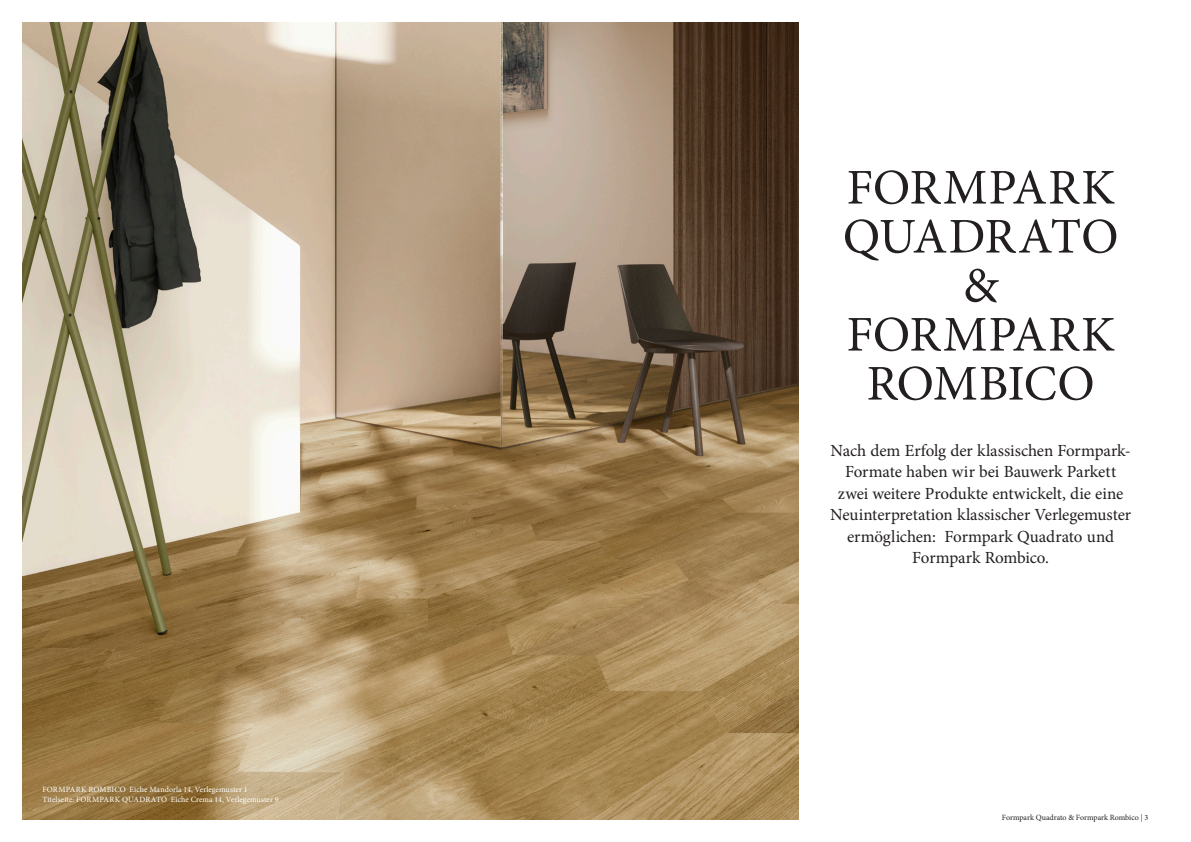
<style>
.page{position:relative;width:1191px;height:842px;background:#fff}
.page>*{position:absolute;margin:0;border:0;box-sizing:border-box;transform-origin:0 0}
.t1{font:50px/49px "Minion Pro";letter-spacing:-.005em;color:#231f20;text-align:center}
.t2{font:17px/21.5px "Minion Pro";letter-spacing:-.01em;color:#231f20;text-align:center}
.t3{font:8px/10px "Minion Pro";letter-spacing:.01em;color:#fff}
.t4{font:8px "Minion Pro";letter-spacing:-.005em;color:#231f20}
</style>
<div class="page">
<img style="left:23px;top:23px;width:775px;height:797px">
<p class="t3" style="left:43px;top:784px;width:238px">FORMPARK ROMBICO Eiche Mandorla 14, Verlegemuster 1<br>Titelseite: FORMPARK QUADRATO Eiche Crema 14, Verlegemuster 9</p>
<h1 class="t1" style="left:842px;top:163px;width:277px">FORMPARK<br>QUADRATO &amp;<br>FORMPARK<br>ROMBICO</h1>
<p class="t2" style="left:830px;top:439px;width:303px">Nach dem Erfolg der klassischen Formpark-Formate haben wir bei Bauwerk Parkett zwei weitere Produkte entwickelt, die eine Neuinterpretation klassischer Verlegemuster ermöglichen: Formpark Quadrato und Formpark Rombico.</p>
<p class="t4" style="left:1002px;top:812px;width:148px">Formpark Quadrato &amp; Formpark Rombico | 3</p>
</div>
